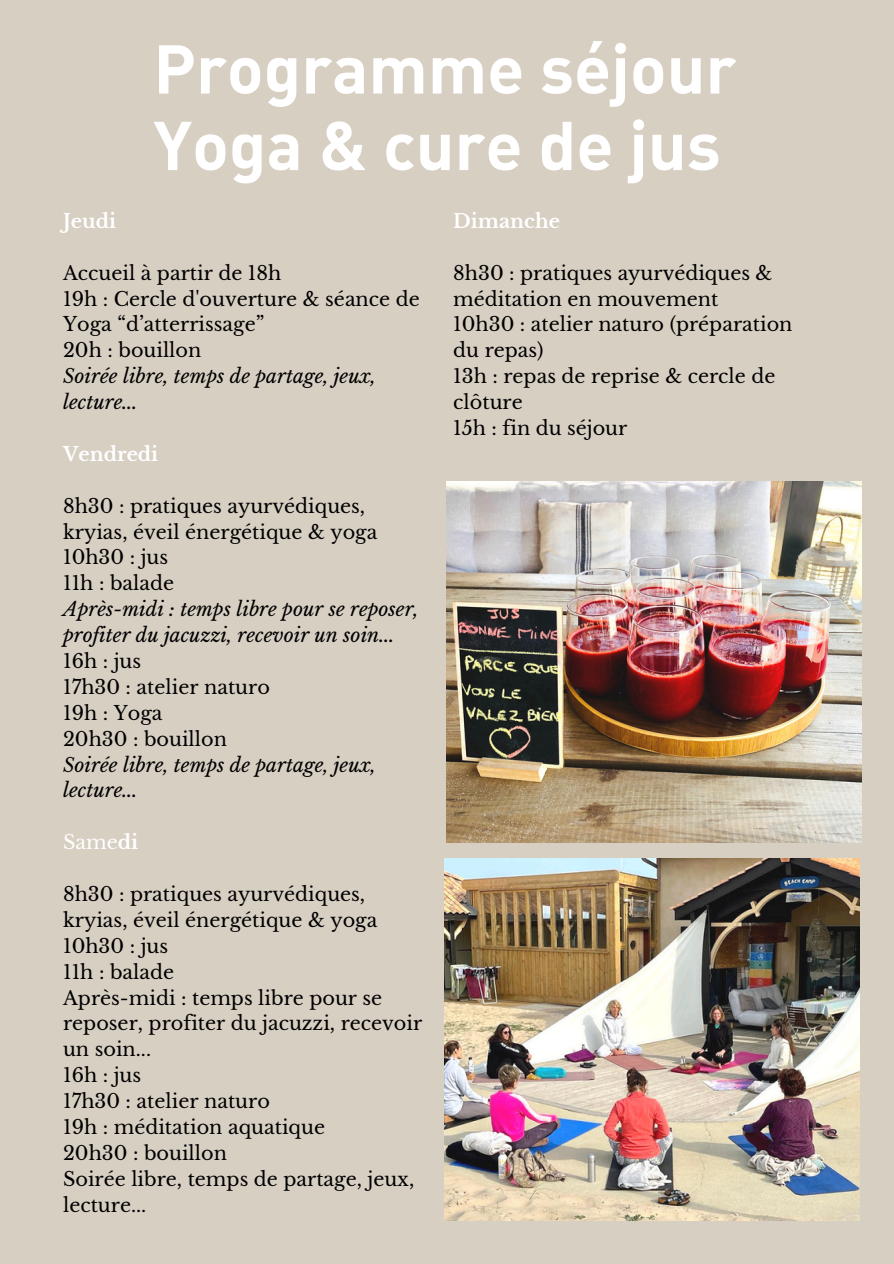
<style>
.page{position:relative;width:894px;height:1264px;background:#fff}
.page>*{position:absolute;margin:0;border:0;box-sizing:border-box;transform-origin:0 0}
.t1{font:67.8px/76.5px "DIN Bold Alternate";color:#fff}
.t2{font:19.2px/25.8px "Libre Baskerville";color:#000}
.t3{font:italic 19.2px/25.8px "Libre Baskerville";color:#000}
.t4{font:700 19.2px "Libre Baskerville";color:#fff}
.t5{font:19.2px "Libre Baskerville";color:#fff}
.s1{font-weight:700}
</style>
<div class="page">
<div style="left:0;top:0;width:893px;height:1263px;background:#d8cfc3"></div>
<img style="left:445px;top:859px;width:414px;height:361px">
<img style="left:446px;top:481px;width:414px;height:361px">
<h1 class="t1" style="left:153px;top:28px;width:584px">Programme séjour<br>Yoga &amp; cure de jus</h1>
<h2 class="t4" style="left:63px;top:209px;width:54px">Jeudi</h2>
<p class="t2" style="left:63px;top:260px;width:220px">Accueil à partir de 18h</p>
<p class="t2" style="left:63px;top:286px;width:358px">19h : Cercle d'ouverture &amp; séance de<br>Yoga “d’atterrissage”</p>
<p class="t2" style="left:63px;top:338px;width:140px">20h : bouillon</p>
<p class="t3" style="left:63px;top:363px;width:314px">Soirée libre, temps de partage, jeux, lecture...</p>
<h2 class="t4" style="left:63px;top:442px;width:97px">Vendredi</h2>
<p class="t2" style="left:63px;top:493px;width:316px">8h30 : pratiques ayurvédiques, kryias, éveil énergétique &amp; yoga</p>
<p class="t2" style="left:63px;top:545px;width:107px">10h30 : jus</p>
<p class="t2" style="left:63px;top:570px;width:112px">11h : balade</p>
<p class="t3" style="left:63px;top:596px;width:357px">Après-midi : temps libre pour se reposer, profiter du jacuzzi, recevoir un soin...</p>
<p class="t2" style="left:63px;top:648px;width:80px">16h : jus</p>
<p class="t2" style="left:63px;top:674px;width:208px">17h30 : atelier naturo</p>
<p class="t2" style="left:63px;top:700px;width:101px">19h : Yoga</p>
<p class="t2" style="left:63px;top:726px;width:165px">20h30 : bouillon</p>
<p class="t3" style="left:63px;top:752px;width:314px">Soirée libre, temps de partage, jeux, lecture...</p>
<p class="t5" style="left:63px;top:830px;width:76px">Same<span class="s1">di</span></p>
<p class="t2" style="left:63px;top:881px;width:316px">8h30 : pratiques ayurvédiques, kryias, éveil énergétique &amp; yoga</p>
<p class="t2" style="left:63px;top:933px;width:107px">10h30 : jus</p>
<p class="t2" style="left:63px;top:959px;width:112px">11h : balade</p>
<p class="t2" style="left:63px;top:984px;width:360px">Après-midi : temps libre pour se reposer, profiter du jacuzzi, recevoir un soin...</p>
<p class="t2" style="left:63px;top:1062px;width:80px">16h : jus</p>
<p class="t2" style="left:63px;top:1088px;width:208px">17h30 : atelier naturo</p>
<p class="t2" style="left:63px;top:1114px;width:263px">19h : méditation aquatique</p>
<p class="t2" style="left:63px;top:1140px;width:165px">20h30 : bouillon</p>
<p class="t2" style="left:63px;top:1166px;width:352px">Soirée libre, temps de partage, jeux, lecture...</p>
<h2 class="t4" style="left:453px;top:209px;width:108px">Dimanche</h2>
<p class="t2" style="left:453px;top:260px;width:321px">8h30 : pratiques ayurvédiques &amp; méditation en mouvement</p>
<p class="t2" style="left:453px;top:312px;width:340px">10h30 : atelier naturo (préparation du repas)</p>
<p class="t2" style="left:453px;top:363px;width:323px">13h : repas de reprise &amp; cercle de clôture</p>
<p class="t2" style="left:453px;top:415px;width:175px">15h : fin du séjour</p>
</div>
